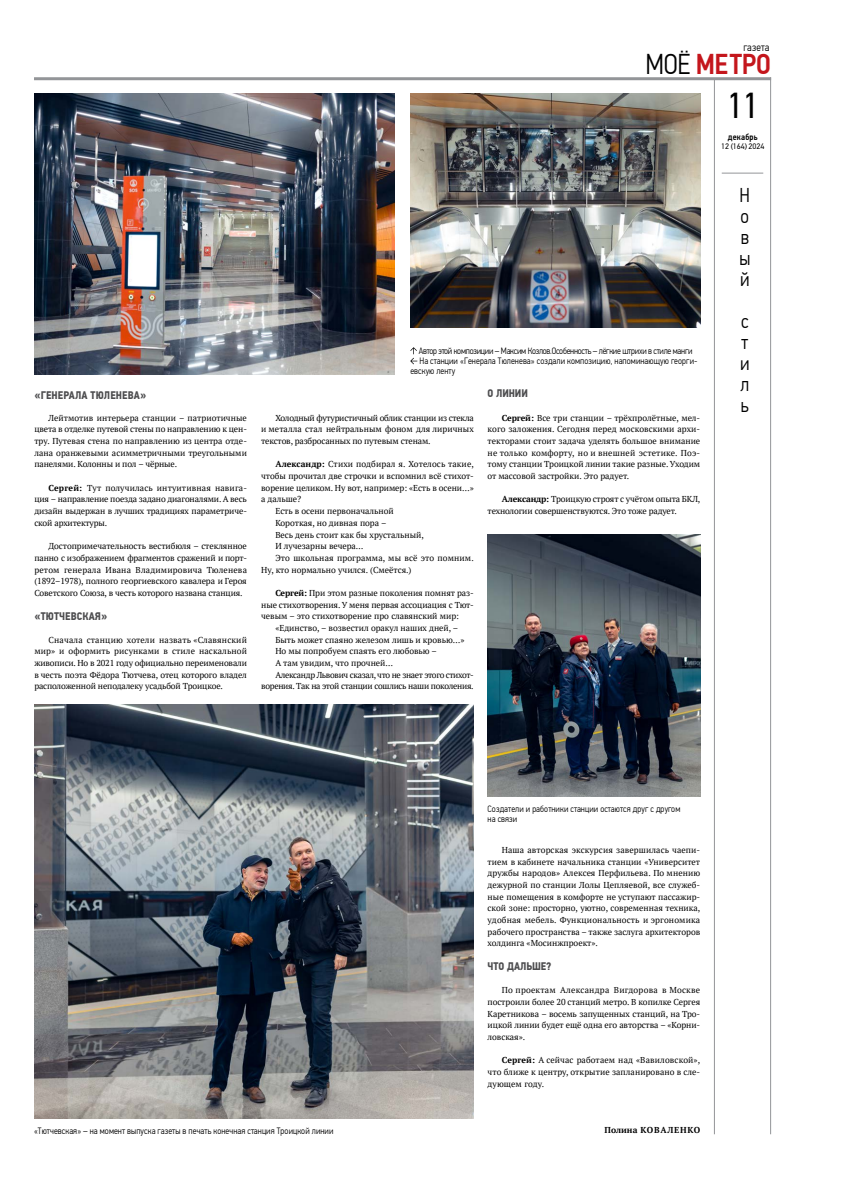
<style>
.page{position:relative;width:842px;height:1191px;background:#fff}
.page>*{position:absolute;margin:0;border:0;box-sizing:border-box;transform-origin:0 0}
.t1{font:36px "PF Din Text Cond Pro";color:#000}
.t2{font:500 28.7px "PF Din Text Cond Pro";letter-spacing:-.01em;color:#c4161c}
.t3{font:300 20px/21px "PF Din Text Cond Pro";color:#000;text-align:justify}
.t4{font:700 11px "PF Din Text Cond Pro";letter-spacing:.01em;color:#4d4d4f}
.t5{font:300 11px "PF Din Text Cond Pro";letter-spacing:.02em;color:#000}
.t6{font:300 9.2px/10px "PF Din Text Cond Pro";letter-spacing:.01em;color:#000}
.t7{font:300 9.2px "PF Din Text Cond Pro";letter-spacing:-.025em;color:#000}
.t8{font:500 9px "PF Din Text Cond Pro";letter-spacing:.02em;color:#000}
.t9{font:8.6px/11.7px "PT Serif";letter-spacing:-.005em;color:#000;text-align:justify}
.t10{font:8.6px "PT Serif";letter-spacing:-.035em;color:#000}
.t11{font:8.6px "PT Serif";letter-spacing:-.03em;color:#000}
.t12{font:8.6px "PT Serif";letter-spacing:.015em;color:#000}
.t13{font:700 8.6px "PT Serif";letter-spacing:.045em;color:#000}
.t14{font:8px "PF Din Text Pro";letter-spacing:-.01em;color:#000}
.s1{font-weight:300;color:#000}
.s2{font-weight:700}
</style>
<div class="page">
<hr style="left:34px;top:77px;width:737px;height:3px;background:#939598">
<hr style="left:714px;top:79px;width:1px;height:1055px;background:#939598">
<hr style="left:770px;top:77px;width:1px;height:1057px;background:#939598">
<hr style="left:722px;top:173px;width:41px;height:1px;background:#939598">
<svg style="left:410px;top:347px;width:7px;height:17px"></svg>
<img style="left:488px;top:534px;width:212px;height:262px">
<img style="left:34px;top:94px;width:360px;height:280px">
<img style="left:410px;top:94px;width:290px;height:233px">
<img style="left:34px;top:704px;width:439px;height:414px">
<p class="t5" style="left:743px;top:41px;width:28px">газета</p>
<h2 class="t2" style="left:645px;top:47px;width:127px"><span class="s1">МОЁ</span> МЕТРО</h2>
<p class="t4" style="left:34px;top:388px;width:113px">«ГЕНЕРАЛА ТЮЛЕНЕВА»</p>
<p class="t9" style="left:34px;top:412px;width:214px;text-indent:14px">Лейтмотив интерьера станции – патриотичные цвета в отделке путевой стены по направлению к цен&shy;тру. Путевая стена по направлению из центра отде&shy;лана оранжевыми асимметричными треугольными панелями. Колонны и пол – чёрные.</p>
<p class="t9" style="left:34px;top:482px;width:214px;text-indent:14px"><span class="s2">Сергей:</span> Тут получилась интуитивная навига&shy;ция – направление поезда задано диагоналями. А весь дизайн выдержан в лучших традициях параметриче&shy;ской архитектуры.</p>
<p class="t9" style="left:34px;top:540px;width:214px;text-align:left;text-indent:14px">Достопримечательность вестибюля – стеклянное панно с изображением фрагментов сражений и порт&shy;ретом генерала Ивана Владимировича Тюленева (1892–1978), полного георгиевского кавалера и Героя Советского Союза, в честь которого названа станция.</p>
<p class="t4" style="left:34px;top:609px;width:75px">«ТЮТЧЕВСКАЯ»</p>
<p class="t9" style="left:34px;top:633px;width:214px;text-indent:14px">Сначала станцию хотели назвать «Славянский мир» и оформить рисунками в стиле наскальной живописи. Но в 2021 году официально переименовали в честь поэта Фёдора Тютчева, отец которого владел расположенной неподалеку усадьбой Троицкое.</p>
<p class="t7" style="left:419px;top:346px;width:275px">Автор этой композиции – Максим Козлов.Особенность – лёгкие штрихи в стиле манги</p>
<p class="t6" style="left:419px;top:356px;width:280px">На станции «Генерала Тюленева» создали композицию, напоминающую георги-</p>
<p class="t6" style="left:410px;top:366px;width:46px">евскую ленту</p>
<p class="t9" style="left:261px;top:412px;width:214px;text-indent:14px">Холодный футуристичный облик станции из стекла и металла стал нейтральным фоном для лиричных текстов, разбросанных по путевым стенам.</p>
<p class="t9" style="left:275px;top:458px;width:200px"><span class="s2">Александр:</span> Стихи подбирал я. Хотелось такие,</p>
<p class="t9" style="left:261px;top:470px;width:214px">чтобы прочитал две строчки и вспомнил всё стихот-</p>
<p class="t9" style="left:261px;top:482px;width:214px">ворение целиком. Ну вот, например: «Есть в осени…»</p>
<p class="t9" style="left:261px;top:493px;width:42px">а дальше?</p>
<p class="t9" style="left:275px;top:505px;width:120px">Есть в осени первоначальной</p>
<p class="t9" style="left:275px;top:517px;width:113px">Короткая, но дивная пора –</p>
<p class="t9" style="left:275px;top:528px;width:150px">Весь день стоит как бы хрустальный,</p>
<p class="t9" style="left:275px;top:540px;width:90px">И лучезарны вечера…</p>
<p class="t12" style="left:275px;top:552px;width:200px">Это школьная программа, мы всё это помним.</p>
<p class="t9" style="left:261px;top:563px;width:152px">Ну, кто нормально учился. (Смеётся.)</p>
<p class="t9" style="left:275px;top:587px;width:200px"><span class="s2">Сергей:</span> При этом разные поколения помнят раз-</p>
<p class="t9" style="left:261px;top:598px;width:214px">ные стихотворения. У меня первая ассоциация с Тют-</p>
<p class="t9" style="left:261px;top:610px;width:199px">чевым – это стихотворение про славянский мир:</p>
<p class="t9" style="left:275px;top:622px;width:184px">«Единство, – возвестил оракул наших дней, –</p>
<p class="t9" style="left:275px;top:633px;width:191px">Быть может спаяно железом лишь и кровью…»</p>
<p class="t9" style="left:275px;top:645px;width:163px">Но мы попробуем спаять его любовью –</p>
<p class="t9" style="left:275px;top:657px;width:119px">А там увидим, что прочней…</p>
<p class="t10" style="left:275px;top:669px;width:200px">Александр Львович сказал, что не знает этого стихот-</p>
<p class="t11" style="left:261px;top:681px;width:214px">ворения. Так на этой станции сошлись наши поколения.</p>
<p class="t4" style="left:488px;top:387px;width:42px">О ЛИНИИ</p>
<p class="t9" style="left:488px;top:412px;width:214px;text-indent:14px"><span class="s2">Сергей:</span> Все три станции – трёхпролётные, мел&shy;кого заложения. Сегодня перед московскими архи&shy;текторами стоит задача уделять большое внимание не только комфорту, но и внешней эстетике. Поэ&shy;тому станции Троицкой линии такие разные. Уходим от массовой застройки. Это радует.</p>
<p class="t9" style="left:488px;top:493px;width:214px;text-indent:14px"><span class="s2">Александр:</span> Троицкую строят с учётом опыта БКЛ, технологии совершенствуются. Это тоже радует.</p>
<h1 class="t1" style="left:727px;top:85px;width:33px">11</h1>
<p class="t8" style="left:728px;top:131px;width:31px">декабрь</p>
<p class="t14" style="left:721px;top:142px;width:45px">12 (164) 2024</p>
<h3 class="t3" style="left:739px;top:185px;width:13px">Н о в ы й</h3>
<h3 class="t3" style="left:740px;top:311px;width:11px">с т и л ь</h3>
<p class="t6" style="left:34px;top:1126px;width:301px">«Тютчевская» – на момент выпуска газеты в печать конечная станция Троицкой линии</p>
<p class="t6" style="left:488px;top:803px;width:194px">Создатели и работники станции остаются друг с другом на связи</p>
<p class="t9" style="left:488px;top:844px;width:214px;text-indent:14px">Наша авторская экскурсия завершилась чаепи&shy;тием в кабинете начальника станции «Университет дружбы народов» Алексея Перфильева. По мнению дежурной по станции Лолы Цепляевой, все служеб&shy;ные помещения в комфорте не уступают пассажир&shy;ской зоне: просторно, уютно, современная техника, удобная мебель. Функциональность и эргономика рабочего пространства – также заслуга архитекторов холдинга «Мосинжпроект».</p>
<p class="t4" style="left:488px;top:959px;width:65px">ЧТО ДАЛЬШЕ?</p>
<p class="t9" style="left:488px;top:984px;width:214px;text-indent:14px">По проектам Александра Вигдорова в Москве построили более 20 станций метро. В копилке Сергея Каретникова – восемь запущенных станций, на Тро&shy;ицкой линии будет ещё одна его авторства – «Корни&shy;ловская».</p>
<p class="t9" style="left:488px;top:1054px;width:214px;text-indent:14px"><span class="s2">Сергей:</span> А сейчас работаем над «Вавиловской», что ближе к центру, открытие запланировано в сле&shy;дующем году.</p>
<p class="t13" style="left:604px;top:1124px;width:98px">Полина КОВАЛЕНКО</p>
</div>
